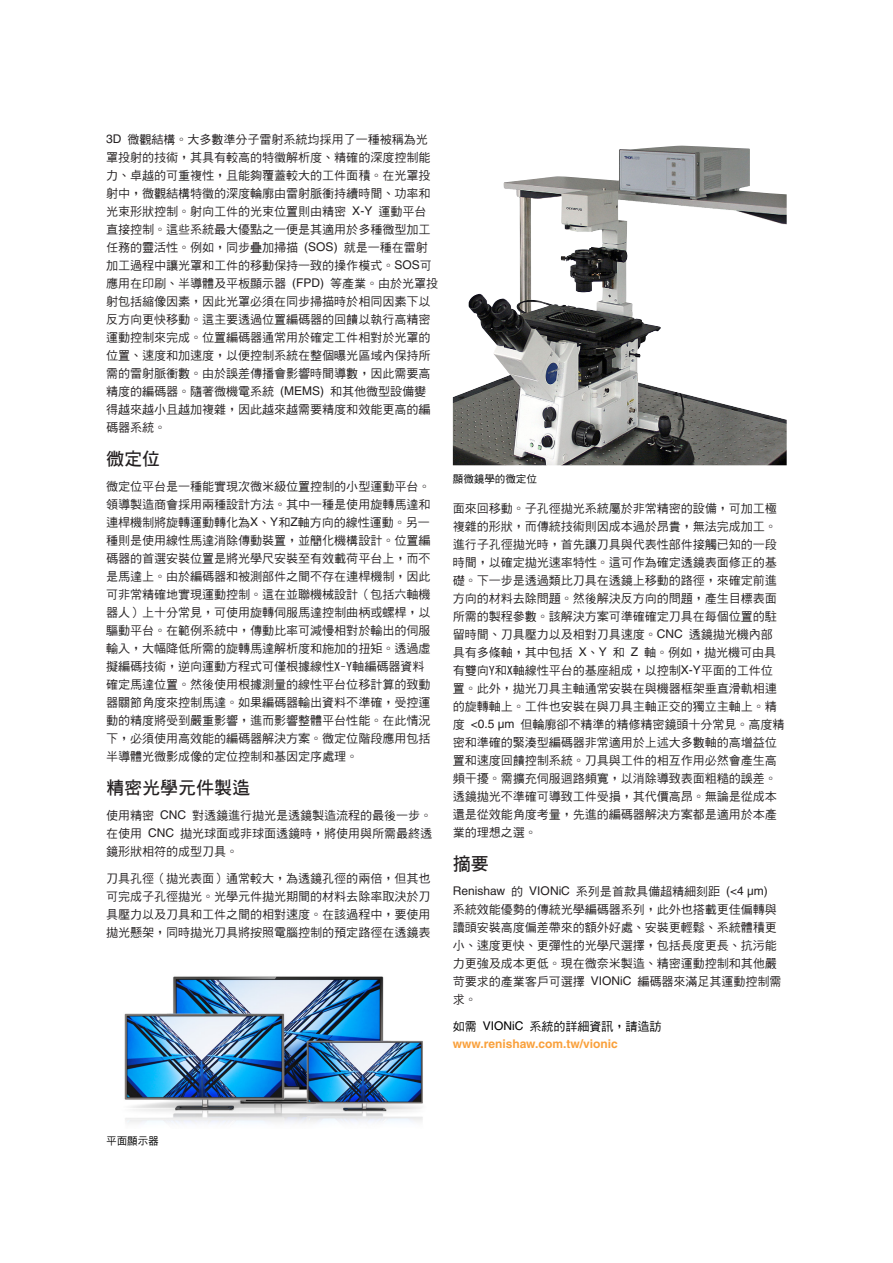
<style>
.page{position:relative;width:893px;height:1263px;background:#fff}
.page>*{position:absolute;margin:0;border:0;box-sizing:border-box;transform-origin:0 0}
.Body_Text_8pt_medium{font:18px "DF Hei W7 WIN BF";color:#231f20}
.Body_Text_8pt_medium-2{font:12px/18px "DF Hei Md HK BF";color:#231f20}
.Body_Text_8pt_medium-3{font:700 12px/18px "Helvetica";color:#f9a03b}
.Caption_7pt_oblique{font:10.5px "DF Hei Md HK BF";color:#000}
.s1{font-family:"Helvetica"}
.s2{font-family:"DF Hei Md HK BF";font-weight:400;color:#000}
.s3{font-weight:400;color:#000}
</style>
<div class="page">
<img style="left:453px;top:146px;width:334px;height:319px">
<img style="left:124px;top:976px;width:299px;height:147px">
<p class="Body_Text_8pt_medium-2" style="left:106px;top:131px;width:333px"><span class="s1">3D</span> 微觀結構。大多數準分子雷射系統均採用了一種被稱為光罩投射的技術，其具有較高的特徵解析度、精確的深度控制能力、卓越的可重複性，且能夠覆蓋較大的工件面積。在光罩投射中，微觀結構特徵的深度輪廓由雷射脈衝持續時間、功率和光束形狀控制。射向工件的光束位置則由精密 <span class="s1">X-Y</span> 運動平台直接控制。這些系統最大優點之一便是其適用於多種微型加工任務的靈活性。例如，同步疊加掃描 <span class="s1">(SOS)</span> 就是一種在雷射加工過程中讓光罩和工件的移動保持一致的操作模式。<span class="s1">SOS</span>可應用在印刷、半導體及平板顯示器 <span class="s1">(FPD)</span> 等產業。由於光罩投射包括縮像因素，因此光罩必須在同步掃描時於相同因素下以反方向更快移動。這主要透過位置編碼器的回饋以執行高精密運動控制來完成。位置編碼器通常用於確定工件相對於光罩的位置、速度和加速度，以便控制系統在整個曝光區域內保持所需的雷射脈衝數。由於誤差傳播會影響時間導數，因此需要高精度的編碼器。隨著微機電系統 <span class="s1">(MEMS)</span> 和其他微型設備變得越來越小且越加複雜，因此越來越需要精度和效能更高的編碼器系統。</p>
<p class="Body_Text_8pt_medium" style="left:106px;top:449px;width:55px">微定位</p>
<p class="Body_Text_8pt_medium-2" style="left:106px;top:478px;width:325px">微定位平台是一種能實現次微米級位置控制的小型運動平台。領導製造商會採用兩種設計方法。其中一種是使用旋轉馬達和連桿機制將旋轉運動轉化為<span class="s1">X</span>、<span class="s1">Y</span>和<span class="s1">Z</span>軸方向的線性運動。另一種則是使用線性馬達消除傳動裝置，並簡化機構設計。位置編碼器的首選安裝位置是將光學尺安裝至有效載荷平台上，而不是馬達上。由於編碼器和被測部件之間不存在連桿機制，因此可非常精確地實現運動控制。這在並聯機械設計（包括六軸機器人）上十分常見，可使用旋轉伺服馬達控制曲柄或螺桿，以驅動平台。在範例系統中，傳動比率可減慢相對於輸出的伺服輸入，大幅降低所需的旋轉馬達解析度和施加的扭矩。透過虛擬編碼技術，逆向運動方程式可僅根據線性X-Y軸編碼器資料確定馬達位置。然後使用根據測量的線性平台位移計算的致動器關節角度來控制馬達。如果編碼器輸出資料不準確，受控運動的精度將受到嚴重影響，進而影響整體平台性能。在此情況下，必須使用高效能的編碼器解決方案。微定位階段應用包括半導體光微影成像的定位控制和基因定序處理。</p>
<p class="Body_Text_8pt_medium" style="left:106px;top:778px;width:145px">精密光學元件製造</p>
<p class="Body_Text_8pt_medium-2" style="left:106px;top:807px;width:327px;text-align:justify">使用精密 <span class="s1">CNC</span> 對透鏡進行拋光是透鏡製造流程的最後一步。在使用 <span class="s1">CNC</span> 拋光球面或非球面透鏡時，將使用與所需最終透鏡形狀相符的成型刀具。</p>
<p class="Body_Text_8pt_medium-2" style="left:106px;top:869px;width:325px;text-align:justify">刀具孔徑（拋光表面）通常較大，為透鏡孔徑的兩倍，但其也可完成子孔徑拋光。光學元件拋光期間的材料去除率取決於刀具壓力以及刀具和工件之間的相對速度。在該過程中，要使用拋光懸架，同時拋光刀具將按照電腦控制的預定路徑在透鏡表</p>
<p class="Caption_7pt_oblique" style="left:453px;top:474px;width:85px">顯微鏡學的微定位</p>
<p class="Body_Text_8pt_medium-2" style="left:453px;top:499px;width:333px">面來回移動。子孔徑拋光系統屬於非常精密的設備，可加工極複雜的形狀，而傳統技術則因成本過於昂貴，無法完成加工。進行子孔徑拋光時，首先讓刀具與代表性部件接觸已知的一段時間，以確定拋光速率特性。這可作為確定透鏡表面修正的基礎。下一步是透過類比刀具在透鏡上移動的路徑，來確定前進方向的材料去除問題。然後解決反方向的問題，產生目標表面所需的製程參數。該解決方案可準確確定刀具在每個位置的駐留時間、刀具壓力以及相對刀具速度。<span class="s1">CNC</span> 透鏡拋光機內部具有多條軸，其中包括 <span class="s1">X</span>、<span class="s1">Y</span> 和 <span class="s1">Z</span> 軸。例如，拋光機可由具有雙向Y和X軸線性平台的基座組成，以控制<span class="s1">X-Y</span>平面的工件位置。此外，拋光刀具主軸通常安裝在與機器框架垂直滑軌相連的旋轉軸上。工件也安裝在與刀具主軸正交的獨立主軸上。精度 <span class="s1">&lt;0.5 µm</span> 但輪廓卻不精準的精修精密鏡頭十分常見。高度精密和準確的緊湊型編碼器非常適用於上述大多數軸的高增益位置和速度回饋控制系統。刀具與工件的相互作用必然會產生高頻干擾。需擴充伺服迴路頻寬，以消除導致表面粗糙的誤差。透鏡拋光不準確可導致工件受損，其代價高昂。無論是從成本還是從效能角度考量，先進的編碼器解決方案都是適用於本產業的理想之選。</p>
<p class="Body_Text_8pt_medium" style="left:453px;top:854px;width:37px">摘要</p>
<p class="Body_Text_8pt_medium-2" style="left:453px;top:882px;width:330px"><span class="s1">Renishaw</span> 的 <span class="s1">VIONiC</span> 系列是首款具備超精細刻距 <span class="s1">(&lt;4 µm)</span>系統效能優勢的傳統光學編碼器系列，此外也搭載更佳偏轉與讀頭安裝高度偏差帶來的額外好處、安裝更輕鬆、系統體積更小、速度更快、更彈性的光學尺選擇，包括長度更長、抗污能力更強及成本更低。現在微奈米製造、精密運動控制和其他嚴苛要求的產業客戶可選擇 <span class="s1">VIONiC</span> 編碼器來滿足其運動控制需求。</p>
<p class="Body_Text_8pt_medium-3" style="left:453px;top:1016px;width:210px"><span class="s2">如需</span> <span class="s3">VIONiC</span> <span class="s2">系統的詳細資訊，請造訪</span>www.renishaw.com.tw/vionic</p>
<p class="Caption_7pt_oblique" style="left:106px;top:1135px;width:54px">平面顯示器</p>
</div>
